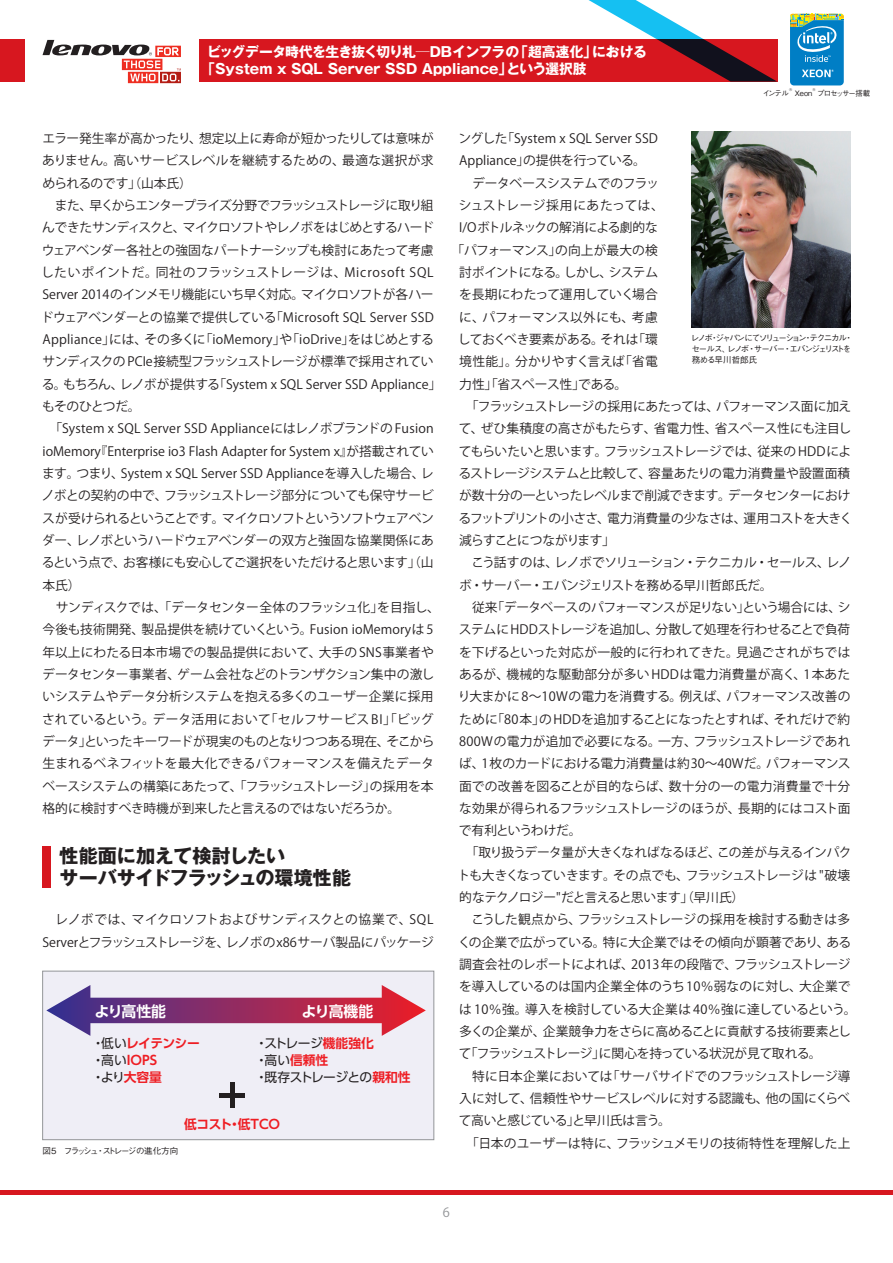
<style>
.page{position:relative;width:893px;height:1263px;background:#fff}
.page>*{position:absolute;margin:0;border:0;box-sizing:border-box;transform-origin:0 0}
.中見出し{font:700 19.2px "Gothic MB101 Pro";letter-spacing:-.03em;color:#231f20}
.中見出し-2{font:700 19.2px "Gothic MB101 Pro";color:#231f20}
.t1{font:700 14.85px "UD Shin Go Pro De";letter-spacing:-.04em;color:#fff}
.t2{font:700 13.8px/17px "Gothic MB101 Pro";color:#fff}
._3段本文{font:12.75px/22.4px "Koz Go Pro";letter-spacing:-.01em;color:#231f20}
._3段本文-2{font:12.75px/22.4px "Koz Go Pro";letter-spacing:-.03em;color:#231f20}
._3段本文-3{font:12.75px "Koz Go Pro";letter-spacing:-.045em;color:#231f20}
._3段本文-4{font:12.75px "Koz Go Pro";letter-spacing:.01em;color:#231f20}
.t3{font:700 12.75px/17px "UD Shin Go Pro De";letter-spacing:-.03em;color:#ee1d23}
.t4{font:12.75px/17px "UD Shin Go Pro";letter-spacing:-.045em;color:#231f20}
._3段本文-5{font:12.75px "Koz Go Pro";letter-spacing:.025em;color:#231f20}
.t5{font:12.75px "Koz Go Pro";color:#939598}
.キャプション{font:500 8.55px/10.6px "Gothic BBB Pro";letter-spacing:-.155em;color:#231f20}
.t6{font:500 7.5px "Gothic BBB Pro";letter-spacing:-.1em;color:#231f20}
.t7{font:500 3.75px "Gothic BBB Pro";color:#231f20}
.s1{font-family:"UD Shin Go Pro De";font-weight:700;color:#ee1d23}
.s2{font-family:"UD Shin Go Pro";font-weight:400;color:#231f20}
</style>
<div class="page">
<div style="left:0;top:39px;width:25px;height:43px;background:#d7171f"></div>
<svg style="left:43px;top:40px;width:138px;height:43px"></svg>
<hr style="left:0;top:1191px;width:893px;height:4px;background:#d7171f">
<div style="left:199px;top:39px;width:578px;height:43px;background:#d7171f"></div>
<svg style="left:588px;top:0;width:189px;height:82px"></svg>
<svg style="left:790px;top:14px;width:54px;height:71px;background:#3596be"></svg>
<div style="left:43px;top:846px;width:8px;height:42px;background:#d7171f"></div>
<img style="left:692px;top:132px;width:158px;height:195px">
<div style="left:43px;top:971px;width:391px;height:169px;background:#efeef6"></div>
<svg style="left:46px;top:985px;width:380px;height:51px"></svg>
<hr style="left:219px;top:1093px;width:26px;height:4px;background:#231f20">
<hr style="left:230px;top:1082px;width:4px;height:26px;background:#231f20">
<div style="left:42px;top:971px;width:392px;height:169px;border:1px solid #939598"></div>
<p class="t2" style="left:201px;top:42px;width:447px;text-indent:6px">ビッグデータ時代を生き抜く切り札─DBインフラの「超高速化」における「System x SQL Server SSD Appliance」という選択肢</p>
<p class="t2" style="left:208px;top:42px;width:446px">OSSクラウド基盤の大本命「OpenStack」<br>─ 導入の基礎から「本番環境」を視野に入れた運用のコツまでを理解する</p>
<p class="t6" style="left:763px;top:87px;width:28px">インテル</p>
<p class="t7" style="left:789px;top:87px;width:5px">®</p>
<p class="t7" style="left:812px;top:87px;width:5px">®</p>
<p class="t6" style="left:817px;top:87px;width:55px">プロセッサー搭載</p>
<p class="t6" style="left:795px;top:87px;width:19px">Xeon</p>
<p class="_3段本文" style="left:42px;top:128px;width:393px;text-align:justify">エラー発生率が高かったり、想定以上に寿命が短かったりしては意味がありません。高いサービスレベルを継続するための、最適な選択が求められるのです」（山本氏）</p>
<p class="_3段本文" style="left:41px;top:194px;width:402px">　また、早くからエンタープライズ分野でフラッシュストレージに取り組んできたサンディスクと、マイクロソフトやレノボをはじめとするハードウェアベンダー各社との強固なパートナーシップも検討にあたって考慮したいポイントだ。同社のフラッシュストレージは、Microsoft SQL Server 2014のインメモリ機能にいち早く対応。マイクロソフトが各ハードウェアベンダーとの協業で提供している「Microsoft SQL Server SSD Appliance」には、その多くに「ioMemory」や「ioDrive」をはじめとするサンディスクの PCIe接続型フラッシュストレージが標準で採用されている。もちろん、レノボが提供する「System x SQL Server SSD Appliance」もそのひとつだ。</p>
<p class="_3段本文" style="left:42px;top:418px;width:394px;text-align:justify">　「System x SQL Server SSD Applianceにはレノボブランドの Fusion ioMemory『Enterprise io3 Flash Adapter for System x』が搭載されています。つまり、System x SQL Server SSD Applianceを導入した場合、レノボとの契約の中で、フラッシュストレージ部分についても保守サービスが受けられるということです。マイクロソフトというソフトウェアベンダー、レノボというハードウェアベンダーの双方と強固な協業関係にあるという点で、お客様にも安心してご選択をいただけると思います」（山本氏）</p>
<p class="_3段本文" style="left:42px;top:596px;width:399px">　サンディスクでは、「データセンター全体のフラッシュ化」を目指し、今後も技術開発、製品提供を続けていくという。Fusion ioMemoryは 5年以上にわたる日本市場での製品提供において、大手の SNS事業者やデータセンター事業者、ゲーム会社などのトランザクション集中の激しいシステムやデータ分析システムを抱える多くのユーザー企業に採用されているという。データ活用において「セルフサービス BI」「ビッグデータ」といったキーワードが現実のものとなりつつある現在、そこから生まれるベネフィットを最大化できるパフォーマンスを備えたデータベースシステムの構築にあたって、「フラッシュストレージ」の採用を本格的に検討すべき時機が到来したと言えるのではないだろうか。</p>
<p class="中見出し-2" style="left:60px;top:840px;width:227px">性能面に加えて検討したい</p>
<p class="中見出し" style="left:60px;top:862px;width:293px">サーバサイドフラッシュの環境性能</p>
<p class="_3段本文" style="left:43px;top:909px;width:393px">　レノボでは、マイクロソフトおよびサンディスクとの協業で、SQL<br>Serverとフラッシュストレージを、レノボのx86サーバ製品にパッケージ</p>
<p class="t1" style="left:94px;top:999px;width:73px">より高性能</p>
<p class="t1" style="left:302px;top:999px;width:73px">より高機能</p>
<p class="t4" style="left:255px;top:1034px;width:157px">・ストレージ<span class="s1">機能強化<br></span>・高い<span class="s1">信頼性<br></span>・既存ストレージとの<span class="s1">親和性</span></p>
<p class="t3" style="left:184px;top:1116px;width:97px">低コスト・低TCO</p>
<p class="キャプション" style="left:43px;top:1144px;width:137px">図5　フラッシュ・ストレージの進化方向</p>
<p class="t3" style="left:92px;top:1034px;width:110px"><span class="s2">・低い</span>レイテンシー<span class="s2">・高い</span>IOPS<br><span class="s2">・より</span>大容量</p>
<p class="_3段本文" style="left:459px;top:128px;width:201px">ングした「System x SQL Server SSD<br>Appliance」の提供を行っている。</p>
<p class="_3段本文-2" style="left:459px;top:172px;width:201px">　データベースシステムでのフラッ</p>
<p class="_3段本文-5" style="left:459px;top:197px;width:207px">シュストレージ採用にあたっては、</p>
<p class="_3段本文-3" style="left:459px;top:219px;width:200px">I/Oボトルネックの解消による劇的な</p>
<p class="_3段本文" style="left:451px;top:239px;width:208px">「パフォーマンス」の向上が最大の検</p>
<p class="_3段本文-3" style="left:459px;top:264px;width:200px">討ポイントになる。しかし、システム</p>
<p class="_3段本文" style="left:459px;top:284px;width:200px">を長期にわたって運用していく場合</p>
<p class="_3段本文" style="left:459px;top:306px;width:200px">に、パフォーマンス以外にも、考慮</p>
<p class="_3段本文-2" style="left:458px;top:328px;width:201px">しておくべき要素がある。それは「環</p>
<p class="_3段本文" style="left:459px;top:351px;width:200px">境性能」。分かりやすく言えば「省電</p>
<p class="_3段本文" style="left:459px;top:373px;width:170px">力性」「省スペース性」である。</p>
<p class="_3段本文-2" style="left:458px;top:395px;width:396px">　「フラッシュストレージの採用にあたっては、パフォーマンス面に加えて、ぜひ集積度の高さがもたらす、省電力性、省スペース性にも注目してもらいたいと思います。フラッシュストレージでは、従来の HDDによるストレージシステムと比較して、容量あたりの電力消費量や設置面積が数十分の一といったレベルまで削減できます。データセンターにおけるフットプリントの小ささ、電力消費量の少なさは、運用コストを大きく減らすことにつながります」</p>
<p class="_3段本文-2" style="left:459px;top:552px;width:394px">　こう話すのは、レノボでソリューション・テクニカル・セールス、レノボ・サーバー・エバンジェリストを務める早川哲郎氏だ。</p>
<p class="_3段本文" style="left:458px;top:596px;width:394px;text-align:justify">　従来「データベースのパフォーマンスが足りない」という場合には、システムにHDDストレージを追加し、分散して処理を行わせることで負荷を下げるといった対応が一般的に行われてきた。見過ごされがちではあるが、機械的な駆動部分が多い HDDは電力消費量が高く、1本あたり大まかに 8～10Wの電力を消費する。例えば、パフォーマンス改善のために「80本」の HDDを追加することになったとすれば、それだけで約800Wの電力が追加で必要になる。一方、フラッシュストレージであれば、1枚のカードにおける電力消費量は約30～40Wだ。パフォーマンス面での改善を図ることが目的ならば、数十分の一の電力消費量で十分な効果が得られるフラッシュストレージのほうが、長期的にはコスト面で有利というわけだ。</p>
<p class="_3段本文" style="left:457px;top:842px;width:396px;text-align:justify">　「取り扱うデータ量が大きくなればなるほど、この差が与えるインパクトも大きくなっていきます。その点でも、フラッシュストレージは "破壊的なテクノロジー"だと言えると思います」（早川氏）</p>
<p class="_3段本文" style="left:458px;top:909px;width:400px">　こうした観点から、フラッシュストレージの採用を検討する動きは多くの企業で広がっている。特に大企業ではその傾向が顕著であり、ある調査会社のレポートによれば、2013年の段階で、フラッシュストレージを導入しているのは国内企業全体のうち10％弱なのに対し、大企業では 10％強。導入を検討している大企業は 40％強に達しているという。多くの企業が、企業競争力をさらに高めることに貢献する技術要素として「フラッシュストレージ」に関心を持っている状況が見て取れる。</p>
<p class="_3段本文" style="left:459px;top:1065px;width:393px;text-align:justify">　特に日本企業においては「サーバサイドでのフラッシュストレージ導入に対して、信頼性やサービスレベルに対する認識も、他の国にくらべて高いと感じている」と早川氏は言う。</p>
<p class="_3段本文-4" style="left:459px;top:1135px;width:393px">　「日本のユーザーは特に、フラッシュメモリの技術特性を理解した上</p>
<p class="キャプション" style="left:691px;top:332px;width:164px">レノボ・ジャパンにてソリューション・テクニカル・セールス、レノボ・サーバー・エバンジェリストを務める早川哲郎氏</p>
<p class="t5" style="left:443px;top:1204px;width:9px">6</p>
</div>
